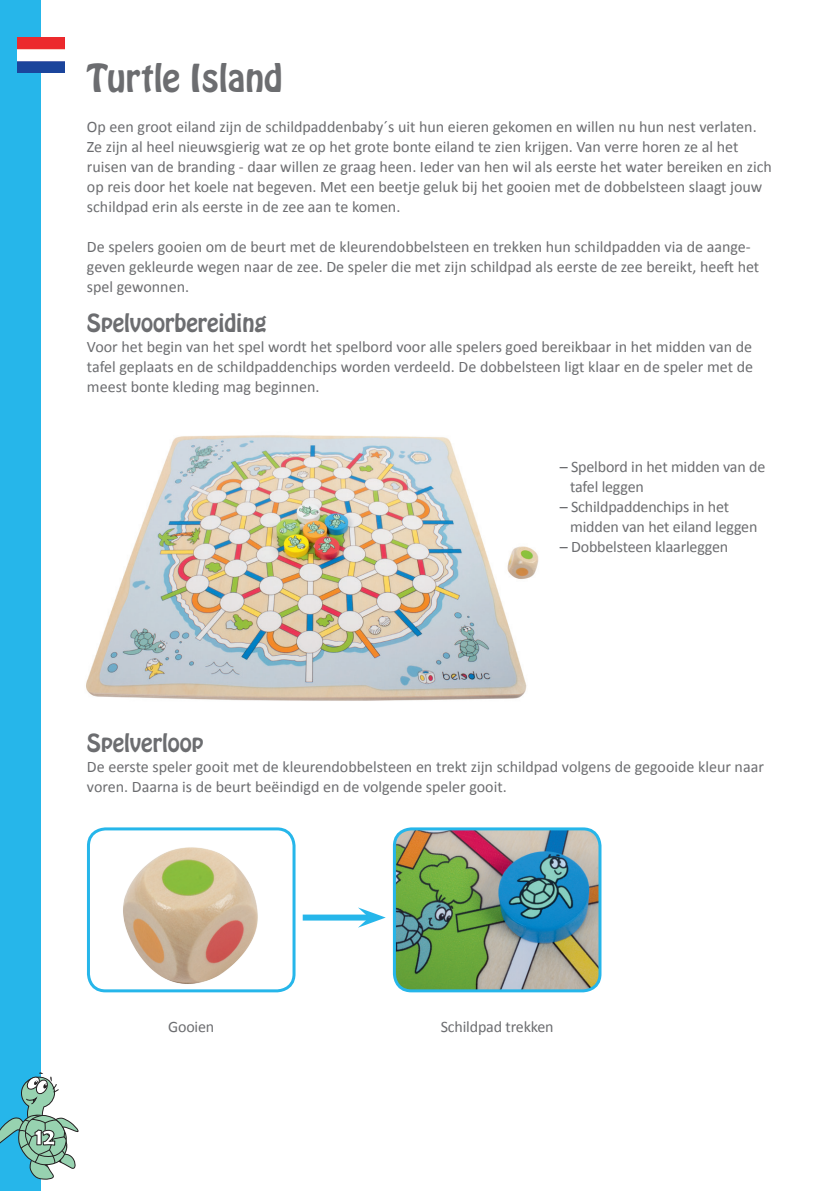
<style>
.page{position:relative;width:829px;height:1191px;background:#fff}
.page>*{position:absolute;margin:0;border:0;box-sizing:border-box;transform-origin:0 0}
.t1{font:34px "Hobo Std";color:#6c6d70}
.t2{font:700 24px "Berlin Sans FB Demi";color:#fff}
.t3{font:22px "Hobo Std";color:#6c6d70}
.t4{font:16px/20px "Calibri";color:#6c6d70}
</style>
<div class="page">
<div style="left:0;top:0;width:41px;height:1191px;background:#26b6ea"></div>
<img style="left:18px;top:37px;width:46px;height:35px">
<img style="left:86px;top:435px;width:453px;height:266px">
<img style="left:95px;top:831px;width:197px;height:160px">
<div style="left:87px;top:827px;width:209px;height:165px;border:3px solid #26b6ea;border-radius:17px"></div>
<img style="left:394px;top:830px;width:206px;height:161px">
<div style="left:393px;top:827px;width:208px;height:165px;border:3px solid #26b6ea;border-radius:17px"></div>
<div style="left:303px;top:914px;width:66px;height:6px;background:#26b6ea"></div>
<svg style="left:358px;top:907px;width:28px;height:20px"></svg>
<svg style="left:0;top:1072px;width:79px;height:108px"></svg>
<p class="t1" style="left:87px;top:55px;width:197px">Turtle Island</p>
<p class="t4" style="left:87px;top:117px;width:686px">Op een groot eiland zijn de schildpaddenbaby´s uit hun eieren gekomen en willen nu hun nest verlaten.<br>Ze zijn al heel nieuwsgierig wat ze op het grote bonte eiland te zien krijgen. Van verre horen ze al het ruisen van de branding - daar willen ze graag heen. Ieder van hen wil als eerste het water bereiken en zich op reis door het koele nat begeven. Met een beetje geluk bij het gooien met de dobbelsteen slaagt jouw schildpad erin als eerste in de zee aan te komen.</p>
<p class="t4" style="left:87px;top:237px;width:674px">De spelers gooien om de beurt met de kleurendobbelsteen en trekken hun schildpadden via de aange&shy;geven gekleurde wegen naar de zee. De speler die met zijn schildpad als eerste de zee bereikt, heeft het spel gewonnen.</p>
<p class="t3" style="left:87px;top:308px;width:181px">Spelvoorbereiding</p>
<p class="t4" style="left:87px;top:337px;width:668px;text-align:justify">Voor het begin van het spel wordt het spelbord voor alle spelers goed bereikbaar in het midden van de tafel geplaats en de schildpaddenchips worden verdeeld. De dobbelsteen ligt klaar en de speler met de meest bonte kleding mag beginnen.</p>
<p class="t4" style="left:560px;top:457px;width:207px">– Spelbord in het midden van de</p>
<p class="t4" style="left:570px;top:477px;width:75px">tafel leggen</p>
<p class="t4" style="left:560px;top:497px;width:171px">– Schildpaddenchips in het</p>
<p class="t4" style="left:570px;top:517px;width:189px">midden van het eiland leggen</p>
<p class="t4" style="left:560px;top:537px;width:170px">– Dobbelsteen klaarleggen</p>
<p class="t3" style="left:87px;top:728px;width:118px">Spelverloop</p>
<p class="t4" style="left:87px;top:757px;width:678px">De eerste speler gooit met de kleurendobbelsteen en trekt zijn schildpad volgens de gegooide kleur naar voren. Daarna is de beurt beëindigd en de volgende speler gooit.</p>
<h2 class="t2" style="left:35px;top:1122px;width:22px">12</h2>
<p class="t4" style="left:168px;top:1017px;width:48px">Gooien</p>
<p class="t4" style="left:441px;top:1017px;width:114px">Schildpad trekken</p>
</div>
